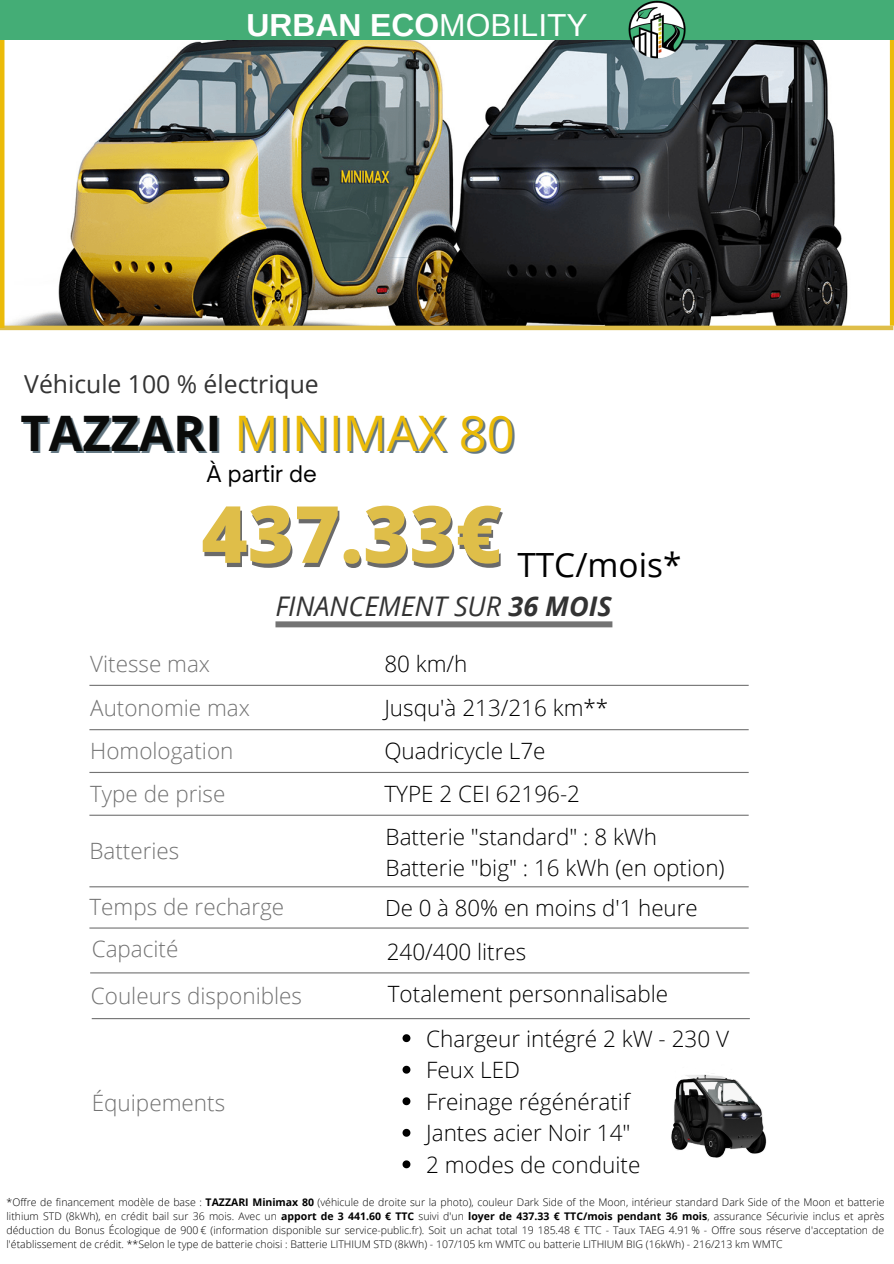
<style>
.page{position:relative;width:894px;height:1264px;background:#fff}
.page>*{position:absolute;margin:0;border:0;box-sizing:border-box;transform-origin:0 0}
.t1{font:800 78.9px "Open Sans";color:#dfbe49}
.t2{font:48.9px "Open Sans";color:#ebbb09}
.t3{font:33.3px "Open Sans";color:#000}
.t4{font:700 31.8px "Arimo";color:#fff}
.t5{font:italic 27px "Open Sans";color:#333}
.t6{font:24.75px "Open Sans";color:#333}
.t7{font:300 22.5px/31.5px "Open Sans";color:#000}
.t8{font:300 22.5px/43.5px "Open Sans";color:#737373}
.t9{font:300 22.2px "Open Sans";color:#000}
.t10{font:21.9px "Open Sauce One";color:#000}
.t11{font:300 10.5px/14px "Open Sans";color:#000;text-align:justify}
.s1{font-weight:400}
.s2{font-weight:700;color:#0a0b0a}
.s3{font-weight:700}
</style>
<div class="page">
<div style="left:275px;top:621px;width:337px;height:6px;background:#737373"></div>
<hr style="left:89px;top:684px;width:659px;height:2px;background:#737373">
<hr style="left:89px;top:729px;width:659px;height:1px;background:#737373">
<hr style="left:89px;top:772px;width:659px;height:1px;background:#737373">
<hr style="left:89px;top:814px;width:659px;height:1px;background:#737373">
<hr style="left:89px;top:886px;width:659px;height:1px;background:#737373">
<hr style="left:90px;top:972px;width:659px;height:1px;background:#737373">
<img style="left:4px;top:40px;width:844px;height:285px">
<div style="left:0;top:325px;width:893px;height:5px;background:#dfbe49"></div>
<hr style="left:0;top:29px;width:4px;height:299px;background:#ebbb09">
<svg style="left:889px;top:39px;width:4px;height:286px"></svg>
<div style="left:0;top:0;width:893px;height:39px;background:#44ad76"></div>
<img style="left:624px;top:0;width:68px;height:62px">
<hr style="left:92px;top:1018px;width:657px;height:1px;background:#737373">
<svg style="left:402px;top:1034px;width:8px;height:8px"></svg>
<svg style="left:402px;top:1065px;width:8px;height:8px"></svg>
<svg style="left:402px;top:1097px;width:8px;height:8px"></svg>
<svg style="left:402px;top:1128px;width:8px;height:8px"></svg>
<svg style="left:402px;top:1160px;width:8px;height:8px"></svg>
<img style="left:671px;top:1074px;width:96px;height:84px">
<hr style="left:89px;top:927px;width:659px;height:1px;background:#737373">
<h3 class="t4" style="left:246px;top:7px;width:343px">URBAN ECO<span class="s1">MOBILITY</span></h3>
<h3 class="t6" style="left:24px;top:366px;width:296px">Véhicule 100 % électrique</h3>
<h2 class="t2" style="left:20px;top:398px;width:496px"><span class="s2">TAZZARI</span> MINIMAX 80</h2>
<h3 class="t10" style="left:206px;top:460px;width:112px">À partir de</h3>
<h1 class="t1" style="left:201px;top:478px;width:302px">437.33€</h1>
<h3 class="t3" style="left:517px;top:542px;width:165px">TTC/mois*</h3>
<h3 class="t5" style="left:275px;top:587px;width:337px">FINANCEMENT SUR <span class="s3">36 MOIS</span></h3>
<h3 class="t8" style="left:90px;top:641px;width:161px">Vitesse max<br>Autonomie max<br>Homologation</h3>
<h3 class="t7" style="left:384px;top:641px;width:225px;line-height:43.5px">80 km/h<br>Jusqu'à 213/216 km**<br>Quadricycle L7e</h3>
<h3 class="t8" style="left:90px;top:771px;width:137px">Type de prise</h3>
<h3 class="t8" style="left:89px;top:828px;width:91px">Batteries</h3>
<h3 class="t7" style="left:384px;top:771px;width:274px;line-height:42.8px">TYPE 2 CEI 62196-2<br>Batterie "standard" : 8 kWh</h3>
<h3 class="t7" style="left:385px;top:851px;width:340px">Batterie "big" : 16 kWh (en option)</h3>
<h3 class="t8" style="left:89px;top:885px;width:196px">Temps de recharge</h3>
<h3 class="t9" style="left:385px;top:892px;width:314px">De 0 à 80% en moins d'1 heure</h3>
<h3 class="t8" style="left:92px;top:926px;width:88px">Capacité</h3>
<h3 class="t7" style="left:386px;top:935px;width:141px">240/400 litres</h3>
<h3 class="t8" style="left:91px;top:973px;width:212px">Couleurs disponibles</h3>
<h3 class="t7" style="left:388px;top:977px;width:282px">Totalement personnalisable</h3>
<h3 class="t7" style="left:426px;top:1022px;width:304px">Chargeur intégré 2 kW - 230 V<br>Feux LED<br>Freinage régénératif<br>Jantes acier Noir 14"<br>2 modes de conduite</h3>
<p class="t11" style="left:7px;top:1194px;width:879px">*Offre de financement modèle de base : <span class="s3">TAZZARI Minimax 80</span> (véhicule de droite sur la photo), couleur Dark Side of the Moon, intérieur standard Dark Side of the Moon et batterie lithium STD (8kWh), en crédit bail sur 36 mois. Avec un <span class="s3">apport de 3 441.60 € TTC</span> suivi d'un <span class="s3">loyer de 437.33 € TTC/mois pendant 36 mois</span>, assurance Sécurivie inclus et après déduction du Bonus Écologique de 900 € (information disponible sur service-public.fr). Soit un achat total 19 185.48 € TTC - Taux TAEG 4.91 % - Offre sous réserve d'acceptation de l'établissement de crédit. **Selon le type de batterie choisi : Batterie LITHIUM STD (8kWh) - 107/105 km WMTC ou batterie LITHIUM BIG (16kWh) - 216/213 km WMTC</p>
<h3 class="t8" style="left:92px;top:1080px;width:135px">Équipements</h3>
</div>
